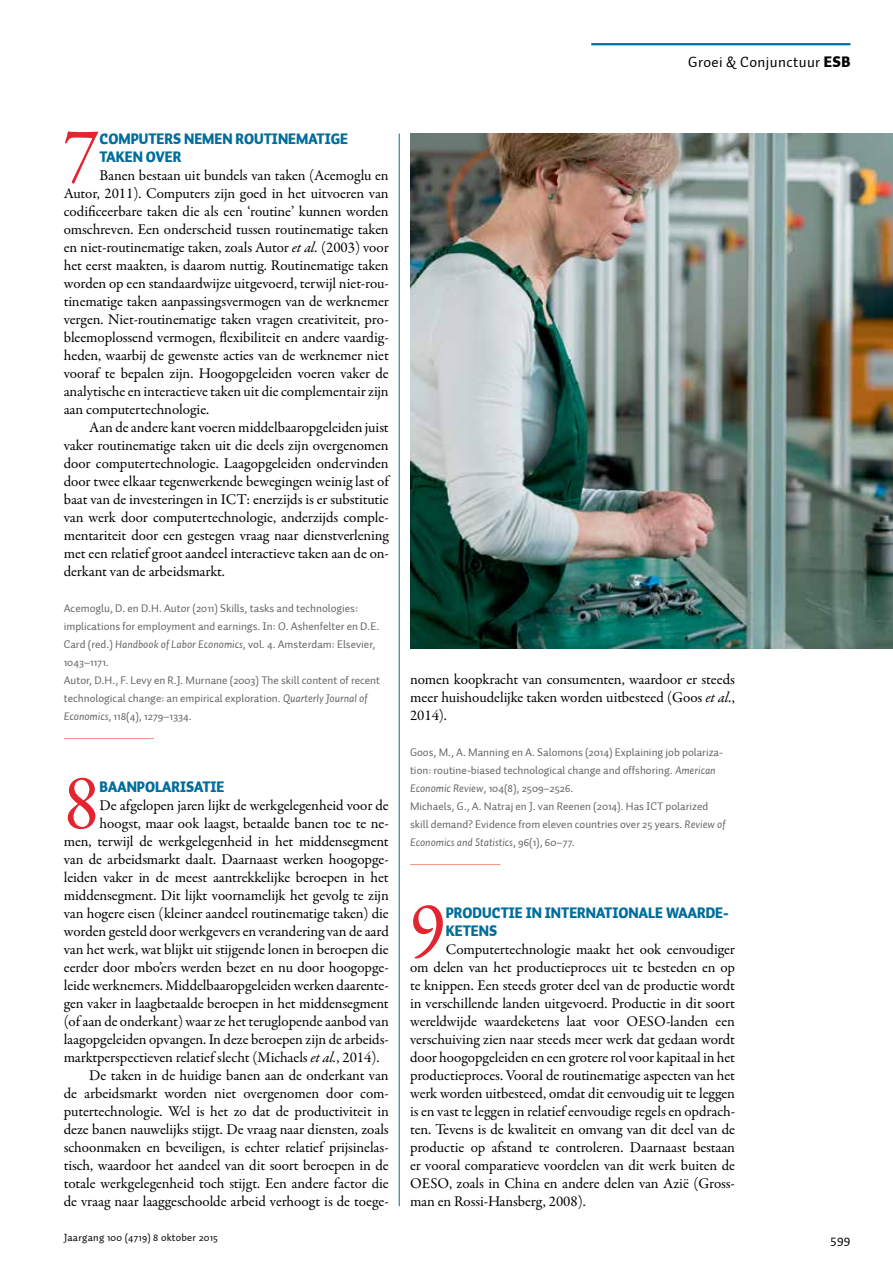
<style>
.page{position:relative;width:893px;height:1263px;background:#fff}
.page>*{position:absolute;margin:0;border:0;box-sizing:border-box;transform-origin:0 0}
.t1{font:77.55px "Garamond Premr Pro";color:#e32532;scale:.95 1}
.t2{font:15px/18px "Garamond Premr Pro";letter-spacing:-.005em;color:#000;text-align:justify}
.t3{font:900 15px/18px "Auto 1";color:#006d9b;scale:.95 1}
.t4{font:15px "Auto 1";letter-spacing:.025em;color:#000}
.t5{font:13.5px "Auto 1";color:#000}
.t6{font:11.25px/18px "Auto 1";color:#626466}
.t7{font:10.5px "Auto 1";letter-spacing:.025em;color:#000}
.s1{font-weight:900}
.s2{font-style:italic}
</style>
<div class="page">
<hr style="left:591px;top:43px;width:259px;height:2px;background:#006e9f">
<hr style="left:399px;top:134px;width:1px;height:1072px;background:#006e9f">
<hr style="left:64px;top:738px;width:90px;height:1px;background:#ef9682">
<hr style="left:410px;top:864px;width:90px;height:1px;background:#ef9682">
<img style="left:410px;top:134px;width:483px;height:514px">
<p class="t4" style="left:688px;top:53px;width:164px">Groei &amp; Conjunctuur <span class="s1">ESB</span></p>
<h1 class="t1" style="left:64px;top:109px;width:39px">7</h1>
<p class="t3" style="left:100px;top:130px;width:263px">COMPUTERS NEMEN ROUTINEMATIGE<br>TAKEN OVER</p>
<p class="t2" style="left:64px;top:167px;width:327px;text-indent:36px">Banen bestaan uit bundels van taken (Acemoglu en Autor, 2011). Computers zijn goed in het uitvoeren van codificeerbare taken die als een ‘routine’ kunnen worden omschreven. Een onderscheid tussen routinematige taken en niet-routinematige taken, zoals Autor <span class="s2">et al.</span> (2003) voor het eerst maakten, is daarom nuttig. Routinematige taken worden op een standaardwijze uitgevoerd, terwijl niet-rou&shy;tinematige taken aanpassingsvermogen van de werknemer vergen. Niet-routinematige taken vragen creativiteit, pro&shy;bleemoplossend vermogen, flexibiliteit en andere vaardig&shy;heden, waarbij de gewenste acties van de werknemer niet vooraf te bepalen zijn. Hoogopgeleiden voeren vaker de analytische en interactieve taken uit die complementair zijn aan computertechnologie.</p>
<p class="t2" style="left:64px;top:419px;width:327px;text-indent:26px">Aan de andere kant voeren middelbaaropgeleiden juist vaker routinematige taken uit die deels zijn overgenomen door computertechnologie. Laagopgeleiden ondervinden door twee elkaar tegenwerkende bewegingen weinig last of baat van de investeringen in ICT: enerzijds is er substitutie van werk door computertechnologie, anderzijds comple&shy;mentariteit door een gestegen vraag naar dienstverlening met een relatief groot aandeel interactieve taken aan de on&shy;derkant van de arbeidsmarkt.</p>
<p class="t6" style="left:64px;top:599px;width:318px">Acemoglu, D. en D.H. Autor (2011) Skills, tasks and technologies: implications for employment and earnings. In: O. Ashenfelter en D.E.<br>Card (red.) <span class="s2">Handbook of Labor Economics</span>, vol. 4. Amsterdam: Elsevier, 1043–1171.<br>Autor, D.H., F. Levy en R.J. Murnane (2003) The skill content of recent technological change: an empirical exploration. <span class="s2">Quarterly Journal of Economics</span>, 118(4), 1279–1334.</p>
<h1 class="t1" style="left:64px;top:757px;width:39px">8</h1>
<p class="t3" style="left:100px;top:778px;width:133px">BAANPOLARISATIE</p>
<p class="t2" style="left:100px;top:797px;width:291px">De afgelopen jaren lijkt de werkgelegenheid voor de</p>
<p class="t2" style="left:100px;top:815px;width:291px">hoogst, maar ook laagst, betaalde banen toe te ne-</p>
<p class="t2" style="left:64px;top:833px;width:326px">men, terwijl de werkgelegenheid in het middensegment</p>
<p class="t2" style="left:64px;top:851px;width:326px">van de arbeidsmarkt daalt. Daarnaast werken hoogopge-</p>
<p class="t2" style="left:64px;top:869px;width:326px">leiden vaker in de meest aantrekkelijke beroepen in het</p>
<p class="t2" style="left:64px;top:887px;width:327px">middensegment. Dit lijkt voornamelijk het gevolg te zijn</p>
<p class="t2" style="left:64px;top:905px;width:327px">van hogere eisen (kleiner aandeel routinematige taken) die</p>
<p class="t2" style="left:64px;top:923px;width:327px">worden gesteld door werkgevers en verandering van de aard</p>
<p class="t2" style="left:64px;top:941px;width:326px">van het werk, wat blijkt uit stijgende lonen in beroepen die</p>
<p class="t2" style="left:64px;top:959px;width:326px">eerder door mbo’ers werden bezet en nu door hoogopge-</p>
<p class="t2" style="left:64px;top:977px;width:326px">leide werknemers. Middelbaaropgeleiden werken daarente-</p>
<p class="t2" style="left:64px;top:995px;width:326px">gen vaker in laagbetaalde beroepen in het middensegment</p>
<p class="t2" style="left:64px;top:1013px;width:327px">(of aan de onderkant) waar ze het teruglopende aanbod van</p>
<p class="t2" style="left:64px;top:1031px;width:327px">laagopgeleiden opvangen. In deze beroepen zijn de arbeids-</p>
<p class="t2" style="left:64px;top:1049px;width:317px">marktperspectieven relatief slecht (Michaels <span class="s2">et al.</span>, 2014).</p>
<p class="t2" style="left:89px;top:1067px;width:301px">De taken in de huidige banen aan de onderkant van</p>
<p class="t2" style="left:64px;top:1085px;width:326px">de arbeidsmarkt worden niet overgenomen door com-</p>
<p class="t2" style="left:64px;top:1103px;width:327px">putertechnologie. Wel is het zo dat de productiviteit in</p>
<p class="t2" style="left:64px;top:1121px;width:326px">deze banen nauwelijks stijgt. De vraag naar diensten, zoals</p>
<p class="t2" style="left:64px;top:1139px;width:326px">schoonmaken en beveiligen, is echter relatief prijsinelas-</p>
<p class="t2" style="left:64px;top:1157px;width:326px">tisch, waardoor het aandeel van dit soort beroepen in de</p>
<p class="t2" style="left:64px;top:1175px;width:326px">totale werkgelegenheid toch stijgt. Een andere factor die</p>
<p class="t2" style="left:64px;top:1193px;width:326px">de vraag naar laaggeschoolde arbeid verhoogt is de toege-</p>
<p class="t2" style="left:410px;top:671px;width:327px">nomen koopkracht van consumenten, waardoor er steeds meer huishoudelijke taken worden uitbesteed (Goos <span class="s2">et al.</span>, 2014).</p>
<p class="t6" style="left:410px;top:743px;width:317px">Goos, M., A. Manning en A. Salomons (2014) Explaining job polariza&shy;tion: routine-biased technological change and offshoring. <span class="s2">American Economic Review</span>, 104(8), 2509–2526.<br>Michaels, G., A. Natraj en J. van Reenen (2014). Has ICT polarized skill demand? Evidence from eleven countries over 25 years. <span class="s2">Review of Economics and Statistics</span>, 96(1), 60–77.</p>
<h1 class="t1" style="left:410px;top:883px;width:39px">9</h1>
<p class="t3" style="left:446px;top:904px;width:299px">PRODUCTIE IN INTERNATIONALE WAARDE-<br>KETENS</p>
<p class="t2" style="left:410px;top:941px;width:327px;text-indent:36px">Computertechnologie maakt het ook eenvoudiger om delen van het productieproces uit te besteden en op te knippen. Een steeds groter deel van de productie wordt in verschillende landen uitgevoerd. Productie in dit soort wereldwijde waardeketens laat voor OESO-landen een verschuiving zien naar steeds meer werk dat gedaan wordt door hoogopgeleiden en een grotere rol voor kapitaal in het productieproces. Vooral de routinematige aspecten van het werk worden uitbesteed, omdat dit eenvoudig uit te leggen is en vast te leggen in relatief eenvoudige regels en opdrach&shy;ten. Tevens is de kwaliteit en omvang van dit deel van de productie op afstand te controleren. Daarnaast bestaan er vooral comparatieve voordelen van dit werk buiten de OESO, zoals in China en andere delen van Azië (Gross&shy;man en Rossi-Hansberg, 2008).</p>
<p class="t7" style="left:64px;top:1231px;width:156px">Jaargang 100 (4719) 8 oktober 2015</p>
<p class="t5" style="left:831px;top:1231px;width:21px">599</p>
</div>
